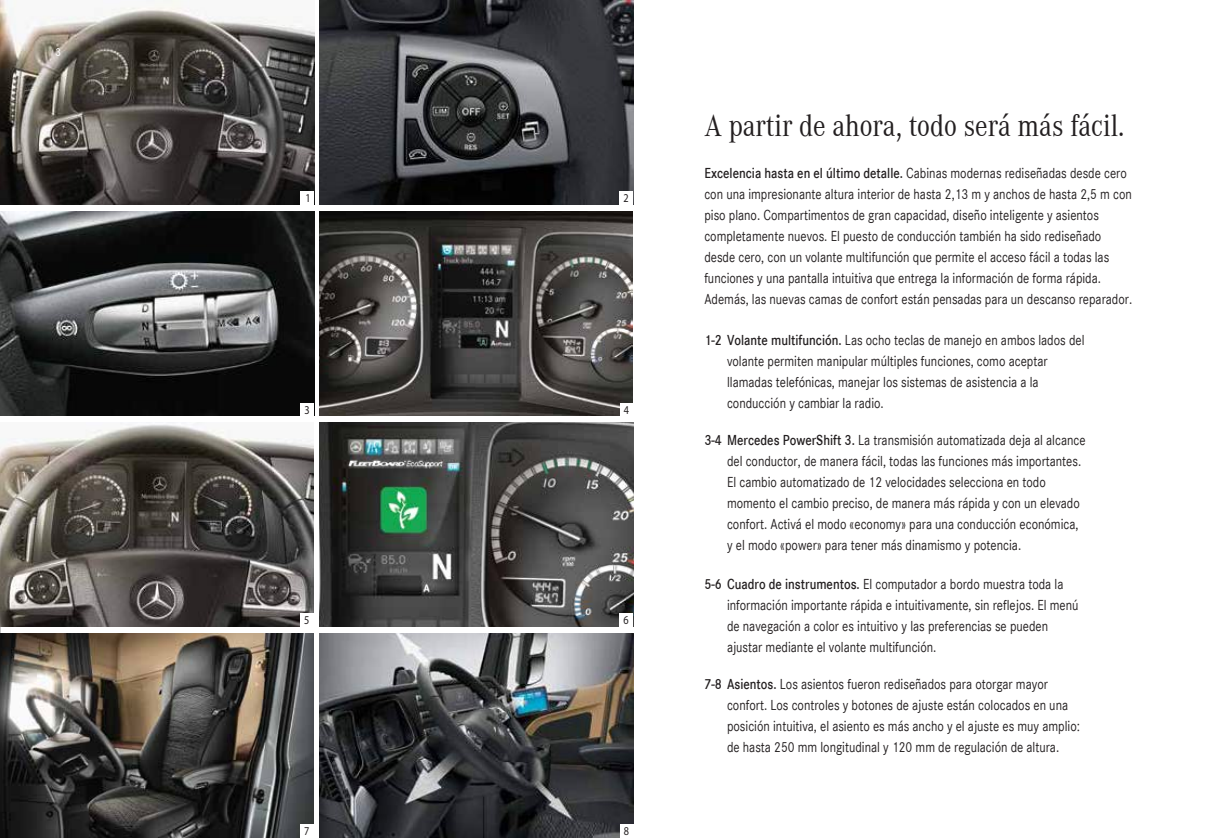
<style>
.page{position:relative;width:1212px;height:838px;background:#fff}
.page>*{position:absolute;margin:0;border:0;box-sizing:border-box;transform-origin:0 0}
.t1{font:32.1px "Corporate A";color:#231f20;scale:.85 1}
.t2{font:15px/21px "Corporate S";color:#231f20;scale:.85 1}
.t3{font:12px "Myriad Pro";color:#231f20;scale:.85 1}
.t4{font:12px "Corporate S";color:#fff;scale:.85 1}
.s1{font-weight:600}
</style>
<div class="page">
<img style="left:0;top:0;width:314px;height:205px">
<img style="left:0;top:633px;width:314px;height:205px">
<img style="left:319px;top:211px;width:314px;height:205px">
<img style="left:0;top:211px;width:314px;height:205px">
<img style="left:319px;top:422px;width:314px;height:205px">
<img style="left:0;top:422px;width:314px;height:205px">
<img style="left:319px;top:633px;width:314px;height:205px">
<img style="left:319px;top:0;width:314px;height:205px">
<div style="left:619px;top:191px;width:14px;height:14px;background:#fff"></div>
<div style="left:300px;top:403px;width:14px;height:14px;background:#fff"></div>
<div style="left:620px;top:403px;width:13px;height:14px;background:#fff"></div>
<div style="left:300px;top:613px;width:14px;height:14px;background:#fff"></div>
<div style="left:619px;top:613px;width:14px;height:14px;background:#fff"></div>
<div style="left:300px;top:824px;width:14px;height:14px;background:#fff"></div>
<div style="left:620px;top:824px;width:13px;height:14px;background:#fff"></div>
<div style="left:300px;top:191px;width:14px;height:14px;background:#fff"></div>
<p class="t4" style="left:56px;top:45px;width:8px">3</p>
<p class="t3" style="left:306px;top:190px;width:8px">1</p>
<p class="t3" style="left:623px;top:190px;width:8px">2</p>
<p class="t3" style="left:304px;top:402px;width:8px">3</p>
<p class="t3" style="left:624px;top:402px;width:8px">4</p>
<p class="t3" style="left:304px;top:612px;width:8px">5</p>
<p class="t3" style="left:623px;top:613px;width:8px">6</p>
<p class="t3" style="left:304px;top:823px;width:8px">7</p>
<p class="t3" style="left:624px;top:823px;width:8px">8</p>
<h1 class="t1" style="left:704px;top:107px;width:496px">A partir de ahora, todo será más fácil.</h1>
<p class="t2" style="left:704px;top:163px;width:505px"><span class="s1">Excelencia hasta en el último detalle.</span> Cabinas modernas rediseñadas desde cero con una impresionante altura interior de hasta 2,13 m y anchos de hasta 2,5 m con piso plano. Compartimentos de gran capacidad, diseño inteligente y asientos completamente nuevos. El puesto de conducción también ha sido rediseñado desde cero, con un volante multifunción que permite el acceso fácil a todas las funciones y una pantalla intuitiva que entrega la información de forma rápida.<br>Además, las nuevas camas de confort están pensadas para un descanso reparador.</p>
<p class="t2" style="left:727px;top:329px;width:422px;text-indent:-23px"><span class="s1">1-2 Volante multifunción.</span> Las ocho teclas de manejo en ambos lados del volante permiten manipular múltiples funciones, como aceptar llamadas telefónicas, manejar los sistemas de asistencia a la conducción y cambiar la radio.</p>
<p class="t2" style="left:727px;top:430px;width:423px;text-indent:-23px"><span class="s1">3-4 Mercedes PowerShift 3.</span> La transmisión automatizada deja al alcance del conductor, de manera fácil, todas las funciones más importantes.<br>El cambio automatizado de 12 velocidades selecciona en todo momento el cambio preciso, de manera más rápida y con un elevado confort. Activá el modo «economy» para una conducción económica, y el modo «power» para tener más dinamismo y potencia.</p>
<p class="t2" style="left:727px;top:573px;width:415px;text-indent:-23px"><span class="s1">5-6 Cuadro de instrumentos.</span> El computador a bordo muestra toda la información importante rápida e intuitivamente, sin reflejos. El menú de navegación a color es intuitivo y las preferencias se pueden ajustar mediante el volante multifunción.</p>
<p class="t2" style="left:727px;top:674px;width:417px;text-indent:-23px"><span class="s1">7-8 Asientos.</span> Los asientos fueron rediseñados para otorgar mayor confort. Los controles y botones de ajuste están colocados en una posición intuitiva, el asiento es más ancho y el ajuste es muy amplio: de hasta 250 mm longitudinal y 120 mm de regulación de altura.</p>
</div>
